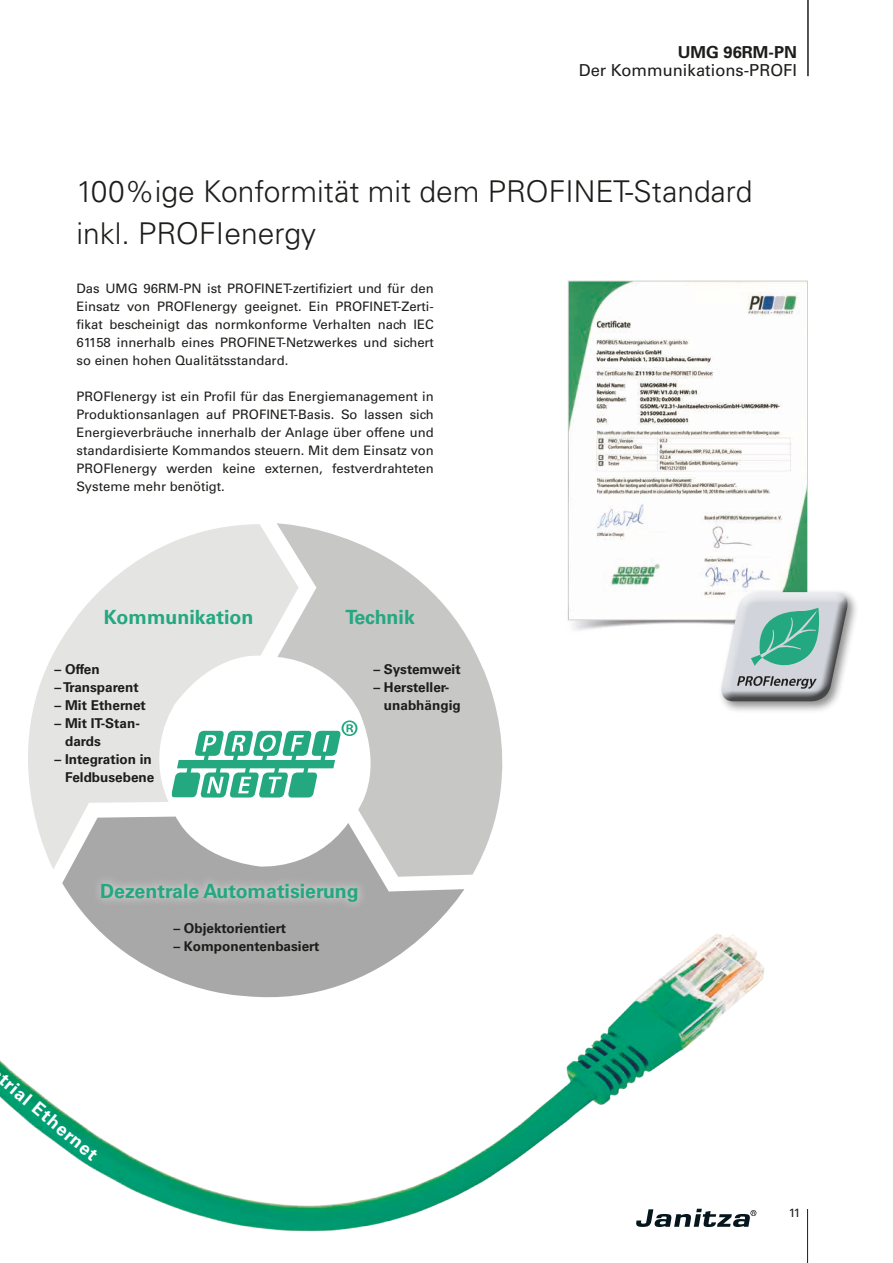
<style>
.page{position:relative;width:893px;height:1263px;background:#fff}
.page>*{position:absolute;margin:0;border:0;box-sizing:border-box;transform-origin:0 0}
.t1{font:300 30px/42px "Univers LT Std";color:#1d1d1b}
.t2{font:700 19.5px "Univers LT Std";color:#23a880}
.t3{font:700 18px "Univers LT Std";color:#fff}
.t4{font:16.5px "Univers LT Std";color:#1d1d1b}
.t5{font:700 16.5px "Univers LT Std";color:#1d1d1b}
.t6{font:700 13.5px/18.1px "Univers LT Std";color:#1d1d1b}
.t7{font:13.05px/18px "Univers LT Std";color:#1d1d1b;text-align:justify}
.t8{font:12px "Univers LT Std";color:#1d1d1b}
</style>
<div class="page">
<hr style="left:807px;top:0;width:2px;height:76px;background:#1d1d1b">
<img style="left:570px;top:283px;width:236px;height:335px">
<div style="left:568px;top:281px;width:240px;height:339px;border:1px solid #d1d1d1"></div>
<svg style="left:277px;top:523px;width:226px;height:281px;fill:#c7c7c6"></svg>
<svg style="left:299px;top:720px;width:58px;height:77px"></svg>
<svg style="left:28px;top:524px;width:271px;height:280px;fill:#e4e4e3"></svg>
<img style="left:0;top:804px;width:809px;height:459px">
<div style="left:718px;top:589px;width:142px;height:124px;background:#1d1d1b;opacity:.5"></div>
<div style="left:710px;top:589px;width:144px;height:113px;background:#fff"></div>
<div style="left:714px;top:590px;width:145px;height:112px;background:#1d1d1b;opacity:.75"></div>
<p class="t5" style="left:678px;top:42px;width:121px">UMG 96RM-PN</p>
<p class="t4" style="left:579px;top:60px;width:220px">Der Kommunikations-PROFI</p>
<h1 class="t1" style="left:77px;top:171px;width:677px">100%ige Konformität mit dem PROFINET-Standard inkl. PROFIenergy</h1>
<p class="t7" style="left:77px;top:279px;width:359px">Das UMG 96RM-PN ist PROFINET-zertifiziert und für den Einsatz von PROFIenergy geeignet. Ein PROFINET-Zerti&shy;fikat bescheinigt das normkonforme Verhalten nach IEC 61158 innerhalb eines PROFINET-Netzwerkes und sichert so einen hohen Qualitätsstandard.</p>
<p class="t7" style="left:77px;top:387px;width:359px">PROFIenergy ist ein Profil für das Energiemanagement in Produktionsanlagen auf PROFINET-Basis. So lassen sich Energieverbräuche innerhalb der Anlage über offene und standardisierte Kommandos steuern. Mit dem Einsatz von PROFIenergy werden keine externen, festverdrahteten Systeme mehr benötigt.</p>
<h2 class="t2" style="left:104px;top:605px;width:151px">Kommunikation</h2>
<p class="t6" style="left:55px;top:660px;width:47px">– Offen</p>
<p class="t6" style="left:55px;top:678px;width:86px">– Transparent</p>
<p class="t6" style="left:55px;top:696px;width:93px">– Mit Ethernet</p>
<p class="t6" style="left:65px;top:714px;width:76px;text-indent:-11px">– Mit IT-Stan&shy;dards</p>
<p class="t6" style="left:55px;top:750px;width:101px;text-align:right">– Integration in<br>Feldbusebene</p>
<h2 class="t2" style="left:345px;top:605px;width:71px">Technik</h2>
<p class="t6" style="left:373px;top:660px;width:89px">– Systemweit</p>
<p class="t6" style="left:384px;top:678px;width:78px;text-indent:-11px">– Hersteller&shy;unabhängig</p>
<h2 class="t2" style="left:100px;top:880px;width:260px">Dezentrale Automatisierung</h2>
<p class="t6" style="left:173px;top:920px;width:114px">– Objektorientiert</p>
<p class="t6" style="left:173px;top:938px;width:148px">– Komponentenbasiert</p>
<h3 class="t3" style="left:8px;top:1069px;width:125px;rotate:40deg">trial Ethernet</h3>
<p class="t8" style="left:789px;top:1205px;width:13px">11</p>
</div>
